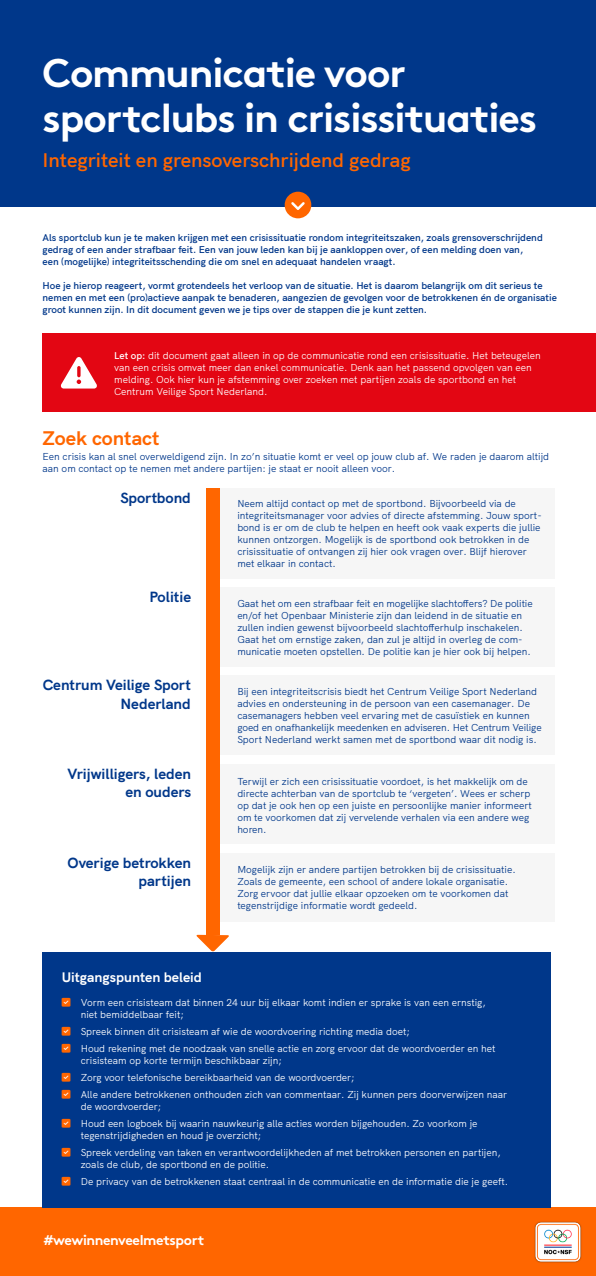
<style>
.page{position:relative;width:596px;height:1276px;background:#fff}
.page>*{position:absolute;margin:0;border:0;box-sizing:border-box;transform-origin:0 0}
.t1{font:700 40px/45px "Brown";letter-spacing:-.03em;color:#fff}
.t2{font:600 20px "HK Grotesk";color:#f60}
.t3{font:700 20px "HK Grotesk";color:#f60}
.t4{font:700 15px/18px "HK Grotesk";color:#00378a;text-align:right}
.t5{font:700 14px "Brown";letter-spacing:-.03em;color:#fff}
.t6{font:700 14px "HK Grotesk";color:#fff}
.t7{font:10px/12px "HK Grotesk";color:#00378a}
.t8{font:10px/17px "HK Grotesk";color:#fff}
.t9{font:600 10px/12px "HK Grotesk";color:#00378a}
.s1{font-weight:600}
</style>
<div class="page">
<div style="left:43px;top:334px;width:552px;height:78px;background:#e30613"></div>
<div style="left:0;top:0;width:595px;height:206px;background:#00378a"></div>
<div style="left:219px;top:488px;width:335px;height:91px;background:#f6f6f6"></div>
<div style="left:219px;top:587px;width:335px;height:80px;background:#f6f6f6"></div>
<div style="left:219px;top:675px;width:335px;height:80px;background:#f6f6f6"></div>
<div style="left:219px;top:764px;width:335px;height:80px;background:#f6f6f6"></div>
<div style="left:219px;top:852px;width:335px;height:69px;background:#f6f6f6"></div>
<div style="left:0;top:1207px;width:595px;height:69px;background:#f60"></div>
<div style="left:206px;top:488px;width:13px;height:447px;background:#f60"></div>
<svg style="left:196px;top:935px;width:33px;height:16px"></svg>
<svg style="left:284px;top:192px;width:28px;height:26px"></svg>
<img style="left:534px;top:1221px;width:47px;height:42px">
<div style="left:43px;top:952px;width:507px;height:255px;background:#00378a"></div>
<svg style="left:61px;top:357px;width:36px;height:31px"></svg>
<svg style="left:63px;top:999px;width:7px;height:6px"></svg>
<svg style="left:63px;top:1029px;width:7px;height:6px"></svg>
<svg style="left:63px;top:1045px;width:7px;height:6px"></svg>
<svg style="left:63px;top:1075px;width:7px;height:6px"></svg>
<svg style="left:63px;top:1092px;width:7px;height:6px"></svg>
<svg style="left:63px;top:1120px;width:7px;height:6px"></svg>
<svg style="left:63px;top:1150px;width:7px;height:6px"></svg>
<svg style="left:63px;top:1178px;width:7px;height:6px"></svg>
<h1 class="t1" style="left:43px;top:46px;width:496px">Communicatie voor sportclubs in crisissituaties</h1>
<h2 class="t2" style="left:43px;top:144px;width:369px">Integriteit en grensoverschrijdend gedrag</h2>
<p class="t9" style="left:43px;top:231px;width:501px">Als sportclub kun je te maken krijgen met een crisissituatie rondom integriteitszaken, zoals grensoverschrijdend gedrag of een ander strafbaar feit. Een van jouw leden kan bij je aankloppen over, of een melding doen van,<br>een (mogelijke) integriteitsschending die om snel en adequaat handelen vraagt.</p>
<p class="t9" style="left:43px;top:279px;width:515px">Hoe je hierop reageert, vormt grotendeels het verloop van de situatie. Het is daarom belangrijk om dit serieus te nemen en met een (pro)actieve aanpak te benaderen, aangezien de gevolgen voor de betrokkenen én de organisatie groot kunnen zijn. In dit document geven we je tips over de stappen die je kunt zetten.</p>
<p class="t8" style="left:114px;top:349px;width:427px;line-height:12px"><span class="s1">Let op:</span> dit document gaat alleen in op de communicatie rond een crisissituatie. Het beteugelen van een crisis omvat meer dan enkel communicatie. Denk aan het passend opvolgen van een melding. Ook hier kun je afstemming over zoeken met partijen zoals de sportbond en het Centrum Veilige Sport Nederland.</p>
<h2 class="t3" style="left:43px;top:423px;width:118px">Zoek contact</h2>
<p class="t7" style="left:43px;top:450px;width:507px">Een crisis kan al snel overweldigend zijn. In zo’n situatie komt er veel op jouw club af. We raden je daarom altijd aan om contact op te nemen met andere partijen: je staat er nooit alleen voor.</p>
<h3 class="t4" style="left:120px;top:487px;width:72px">Sportbond</h3>
<h3 class="t4" style="left:149px;top:587px;width:43px">Politie</h3>
<h3 class="t4" style="left:43px;top:675px;width:149px">Centrum Veilige Sport<br>Nederland</h3>
<h3 class="t4" style="left:68px;top:763px;width:125px">Vrijwilligers, leden en ouders</h3>
<h3 class="t4" style="left:67px;top:852px;width:125px">Overige betrokken partijen</h3>
<p class="t7" style="left:237px;top:497px;width:306px">Neem altijd contact op met de sportbond. Bijvoorbeeld via de integriteitsmanager voor advies of directe afstemming. Jouw sport&shy;bond is er om de club te helpen en heeft ook vaak experts die jullie kunnen ontzorgen. Mogelijk is de sportbond ook betrokken in de crisissituatie of ontvangen zij hier ook vragen over. Blijf hierover met elkaar in contact.</p>
<p class="t7" style="left:237px;top:596px;width:296px">Gaat het om een strafbaar feit en mogelijke slachtoffers? De politie en/of het Openbaar Ministerie zijn dan leidend in de situatie en zullen indien gewenst bijvoorbeeld slachtofferhulp inschakelen.<br>Gaat het om ernstige zaken, dan zul je altijd in overleg de com&shy;municatie moeten opstellen. De politie kan je hier ook bij helpen.</p>
<p class="t7" style="left:237px;top:685px;width:306px">Bij een integriteitscrisis biedt het Centrum Veilige Sport Nederland advies en ondersteuning in de persoon van een casemanager. De casemanagers hebben veel ervaring met de casuïstiek en kunnen goed en onafhankelijk meedenken en adviseren. Het Centrum Veilige Sport Nederland werkt samen met de sportbond waar dit nodig is.</p>
<p class="t7" style="left:237px;top:774px;width:296px">Terwijl er zich een crisissituatie voordoet, is het makkelijk om de directe achterban van de sportclub te ‘vergeten’. Wees er scherp op dat je ook hen op een juiste en persoonlijke manier informeert om te voorkomen dat zij vervelende verhalen via een andere weg horen.</p>
<p class="t7" style="left:237px;top:862px;width:280px">Mogelijk zijn er andere partijen betrokken bij de crisissituatie.<br>Zoals de gemeente, een school of andere lokale organisatie.<br>Zorg ervoor dat jullie elkaar opzoeken om te voorkomen dat tegenstrijdige informatie wordt gedeeld.</p>
<h3 class="t6" style="left:62px;top:965px;width:142px">Uitgangspunten beleid</h3>
<p class="t8" style="left:81px;top:995px;width:406px;line-height:12px">Vorm een crisisteam dat binnen 24 uur bij elkaar komt indien er sprake is van een ernstig, niet bemiddelbaar feit;</p>
<p class="t8" style="left:81px;top:1021px;width:416px">Spreek binnen dit crisisteam af wie de woordvoering richting media doet;<br>Houd rekening met de noodzaak van snelle actie en zorg ervoor dat de woordvoerder en het</p>
<p class="t8" style="left:81px;top:1050px;width:427px">crisisteam op korte termijn beschikbaar zijn;<br>Zorg voor telefonische bereikbaarheid van de woordvoerder;<br>Alle andere betrokkenen onthouden zich van commentaar. Zij kunnen pers doorverwijzen naar</p>
<p class="t8" style="left:81px;top:1096px;width:398px">de woordvoerder;<br>Houd een logboek bij waarin nauwkeurig alle acties worden bijgehouden. Zo voorkom je</p>
<p class="t8" style="left:81px;top:1125px;width:421px">tegenstrijdigheden en houd je overzicht;<br>Spreek verdeling van taken en verantwoordelijkheden af met betrokken personen en partijen,</p>
<p class="t8" style="left:81px;top:1154px;width:429px">zoals de club, de sportbond en de politie.<br>De privacy van de betrokkenen staat centraal in de communicatie en de informatie die je geeft.</p>
<h3 class="t5" style="left:43px;top:1229px;width:162px">#wewinnenveelmetsport</h3>
</div>
